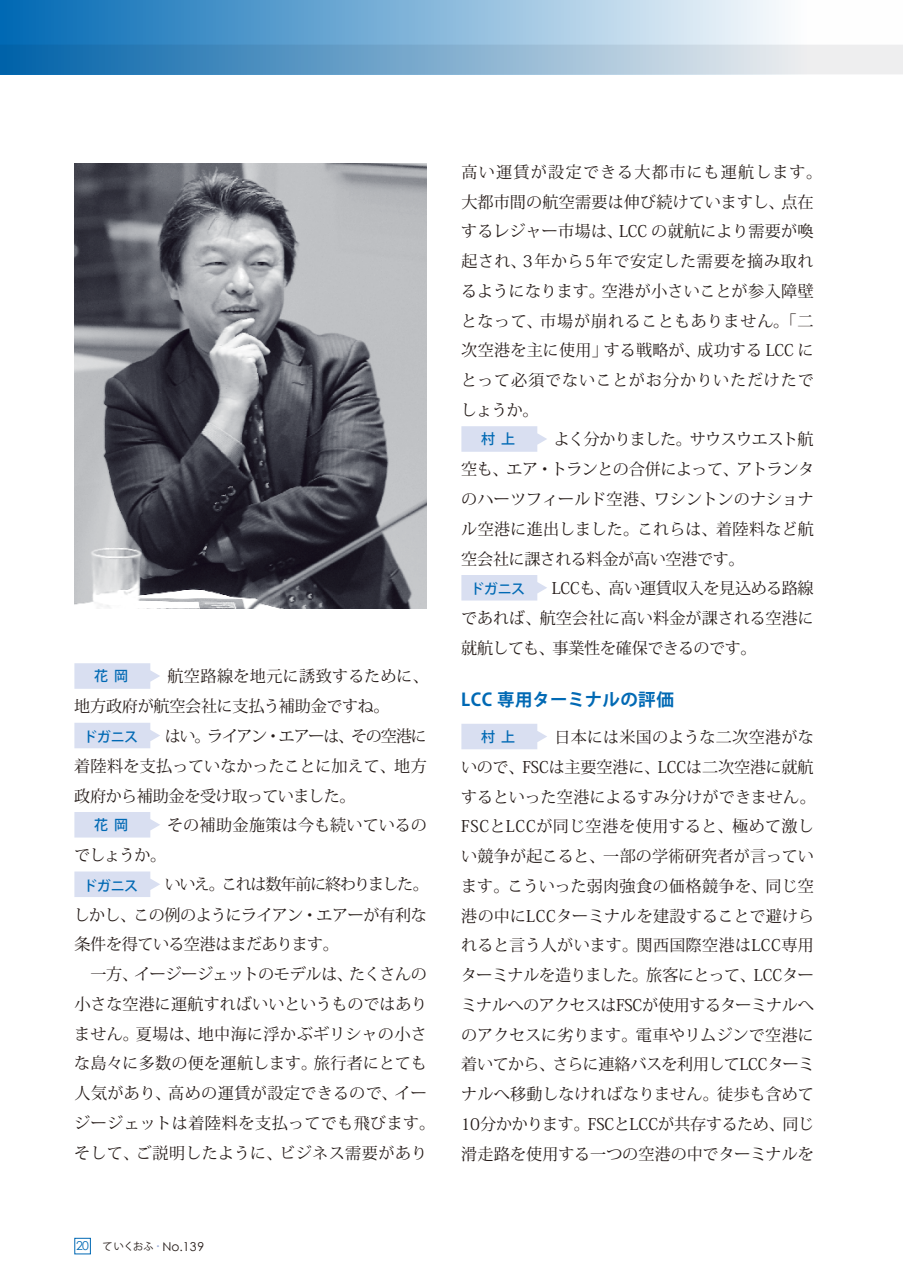
<style>
.page{position:relative;width:903px;height:1275px;background:#fff}
.page>*{position:absolute;margin:0;border:0;box-sizing:border-box;transform-origin:0 0}
.t1{font:700 17.5px "Koz Go Pro";letter-spacing:.025em;color:#0069b4}
.t2{font:16.1px/29.8px "Koz Min Pro";color:#231916;text-align:justify}
.t3{font:16.1px/29.8px "Koz Min Pro";letter-spacing:.02em;color:#231916}
.t4{font:500 14px "Koz Go Pro";letter-spacing:-.025em;color:#0069b4}
.t5{font:12.25px "Century Gothic";color:#231916}
.s1{color:#0069b4}
.s2{font-family:"Koz Go Pro";font-size:10.15px}
</style>
<div class="page">
<svg style="left:0;top:74px;width:801px;height:90px"></svg>
<div style="left:0;top:0;width:903px;height:74px;background:linear-gradient(to right,#0267b0,#fff)"></div>
<svg style="left:902px;top:45px;width:1px;height:29px"></svg>
<svg style="left:74px;top:663px;width:86px;height:26px;background:#dde2f2"></svg>
<svg style="left:74px;top:723px;width:86px;height:25px;background:#dce1f2"></svg>
<svg style="left:74px;top:812px;width:86px;height:25px;background:#dce1f2"></svg>
<svg style="left:74px;top:871px;width:86px;height:26px;background:#dde2f2"></svg>
<svg style="left:461px;top:426px;width:86px;height:26px;background:#dde2f2"></svg>
<svg style="left:461px;top:575px;width:86px;height:25px;background:#dce1f2"></svg>
<svg style="left:461px;top:724px;width:86px;height:25px;background:#dce1f2"></svg>
<img style="left:74px;top:164px;width:353px;height:445px">
<div style="left:74px;top:1238px;width:17px;height:16px;background:#fff;border:1px solid #0069b4"></div>
<p class="t2" style="left:74px;top:660px;width:356px;line-height:30.3px;text-indent:93px">航空路線を地元に誘致するために、地方政府が航空会社に支払う補助金ですね。</p>
<p class="t4" style="left:83px;top:728px;width:56px">ドガニス</p>
<p class="t4" style="left:94px;top:667px;width:35px">花 岡</p>
<p class="t2" style="left:74px;top:720px;width:354px;text-indent:90px">はい。ライアン・エアーは、その空港に着陸料を支払っていなかったことに加えて、地方政府から補助金を受け取っていました。</p>
<p class="t4" style="left:94px;top:816px;width:35px">花 岡</p>
<p class="t2" style="left:167px;top:809px;width:261px">その補助金施策は今も続いているの</p>
<p class="t2" style="left:74px;top:840px;width:94px">でしょうか。</p>
<p class="t4" style="left:83px;top:876px;width:56px">ドガニス</p>
<p class="t2" style="left:74px;top:869px;width:356px;text-indent:91px">いいえ。これは数年前に終わりました。しかし、この例のようにライアン・エアーが有利な条件を得ている空港はまだあります。</p>
<p class="t2" style="left:74px;top:959px;width:362px;text-align:center">一方、イージージェットのモデルは、たくさんの<br>小さな空港に運航すればいいというものではありません。夏場は、地中海に浮かぶギリシャの小さな島々に多数の便を運航します。旅行者にとても人気があり、高めの運賃が設定できるので、イージージェットは着陸料を支払ってでも飛びます。そして、ご説明したように、ビジネス需要があり</p>
<p class="t5" style="left:76px;top:1239px;width:130px"><span class="s1">20</span> <span class="s2">ていくおふ</span> <sup>.</sup> No.139</p>
<p class="t3" style="left:461px;top:157px;width:363px">高い運賃が設定できる大都市にも運航します。大都市間の航空需要は伸び続けていますし、点在するレジャー市場は、LCC の就航により需要が喚起され、3年から5年で安定した需要を摘み取れるようになります。空港が小さいことが参入障壁となって、市場が崩れることもありません。「二次空港を主に使用」する戦略が、成功する LCC にとって必須でないことがお分かりいただけたでしょうか。</p>
<p class="t4" style="left:481px;top:430px;width:36px">村 上</p>
<p class="t2" style="left:461px;top:424px;width:354px;text-indent:93px">よく分かりました。サウスウエスト航空も、エア・トランとの合併によって、アトランタのハーツフィールド空港、ワシントンのナショナル空港に進出しました。これらは、着陸料など航空会社に課される料金が高い空港です。</p>
<p class="t4" style="left:470px;top:580px;width:56px">ドガニス</p>
<p class="t2" style="left:461px;top:572px;width:354px;text-indent:91px">LCCも、高い運賃収入を見込める路線であれば、航空会社に高い料金が課される空港に就航しても、事業性を確保できるのです。</p>
<p class="t1" style="left:461px;top:688px;width:214px">LCC 専用ターミナルの評価</p>
<p class="t4" style="left:481px;top:728px;width:36px">村 上</p>
<p class="t2" style="left:461px;top:721px;width:356px;text-align:left;text-indent:94px">日本には米国のような二次空港がないので、FSCは主要空港に、LCCは二次空港に就航するといった空港によるすみ分けができません。<br>FSCとLCCが同じ空港を使用すると、極めて激しい競争が起こると、一部の学術研究者が言っています。こういった弱肉強食の価格競争を、同じ空港の中にLCCターミナルを建設することで避けられると言う人がいます。関西国際空港はLCC専用ターミナルを造りました。旅客にとって、LCCターミナルへのアクセスはFSCが使用するターミナルへのアクセスに劣ります。電車やリムジンで空港に着いてから、さらに連絡バスを利用してLCCターミナルへ移動しなければなりません。徒歩も含めて<br>10分かかります。FSCとLCCが共存するため、同じ滑走路を使用する一つの空港の中でターミナルを</p>
</div>
